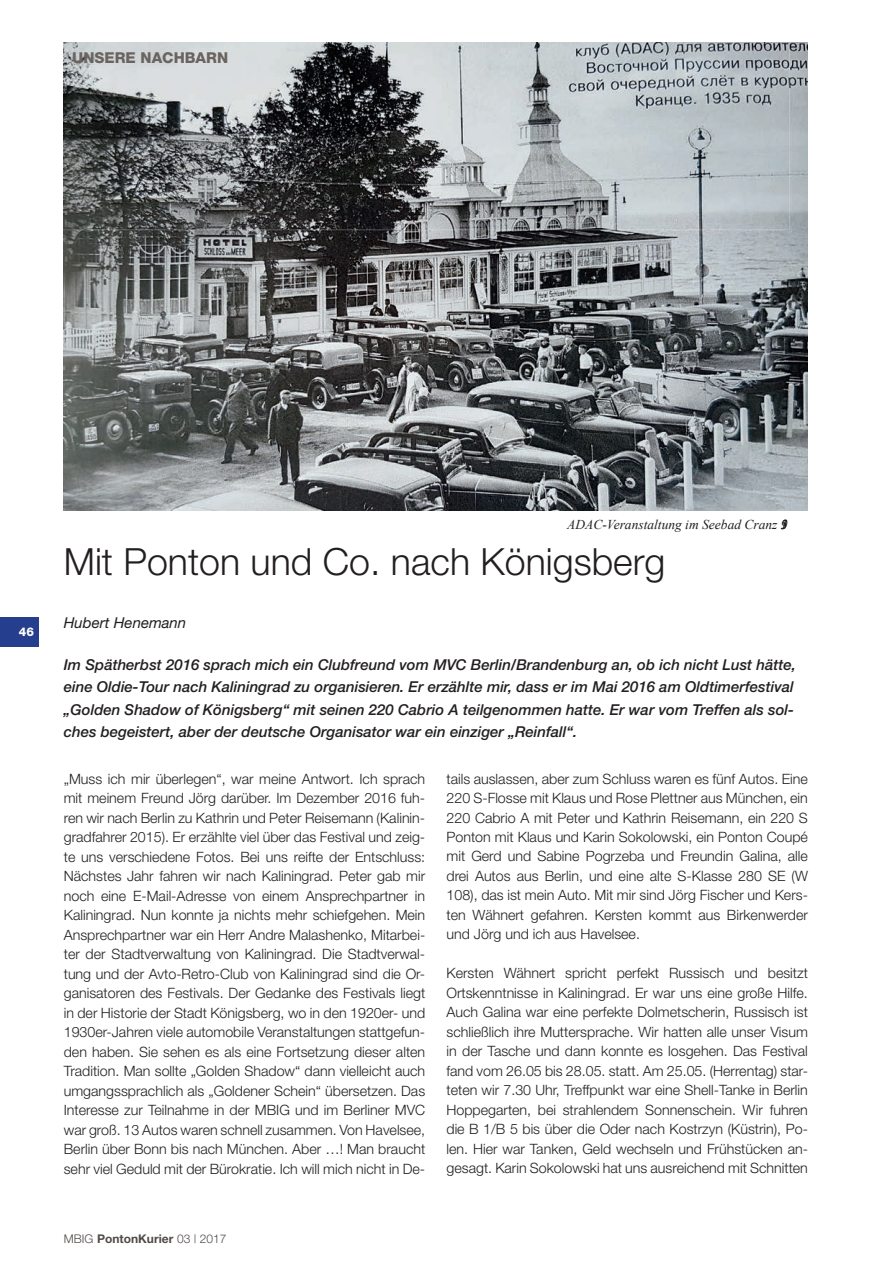
<style>
.page{position:relative;width:893px;height:1263px;background:#fff}
.page>*{position:absolute;margin:0;border:0;box-sizing:border-box;transform-origin:0 0}
.t1{font:300 37.5px "Helvetica Neue";color:#231f20}
.t2{font:italic 500 15px/22.5px "Helvetica Neue";color:#231f20}
.t3{font:italic 15px "Helvetica Neue";color:#231f20}
.t4{font:800 15px "Helvetica Neue";color:#6b6360}
.t5{font:300 14.25px/19.5px "Helvetica Neue";color:#231f20;text-align:justify}
.t6{font:italic 13.5px "Times New Roman";color:#231f20}
.t7{font:700 12px "Helvetica Neue";color:#504a48}
.t8{font:800 12px "Helvetica Neue";color:#fff}
.s1{font-weight:300}
</style>
<div class="page">
<div style="left:0;top:617px;width:38px;height:29px;background:#253f8e"></div>
<img style="left:64px;top:43px;width:744px;height:467px">
<p class="t4" style="left:72px;top:48px;width:157px">UNSERE NACHBARN</p>
<p class="t8" style="left:19px;top:625px;width:17px">46</p>
<p class="t6" style="left:567px;top:515px;width:222px">ADAC-Veranstaltung im Seebad Cranz 1935</p>
<h1 class="t1" style="left:64px;top:538px;width:603px">Mit Ponton und Co. nach Königsberg</h1>
<p class="t3" style="left:64px;top:613px;width:124px">Hubert Henemann</p>
<p class="t2" style="left:64px;top:653px;width:734px">Im Spätherbst 2016 sprach mich ein Clubfreund vom MVC Berlin/Brandenburg an, ob ich nicht Lust hätte, eine Oldie-Tour nach Kaliningrad zu organisieren. Er erzählte mir, dass er im Mai 2016 am Oldtimerfestival „Golden Shadow of Königsberg“ mit seinen 220 Cabrio A teilgenommen hatte. Er war vom Treffen als sol&shy;ches begeistert, aber der deutsche Organisator war ein einziger „Reinfall“.</p>
<p class="t5" style="left:64px;top:768px;width:363px">„Muss ich mir überlegen“, war meine Antwort. Ich sprach mit meinem Freund Jörg darüber. Im Dezember 2016 fuh&shy;ren wir nach Berlin zu Kathrin und Peter Reisemann (Kalinin&shy;gradfahrer 2015). Er erzählte viel über das Festival und zeig&shy;te uns verschiedene Fotos. Bei uns reifte der Entschluss:<br>Nächstes Jahr fahren wir nach Kaliningrad. Peter gab mir noch eine E-Mail-Adresse von einem Ansprechpartner in Kaliningrad. Nun konnte ja nichts mehr schiefgehen. Mein Ansprechpartner war ein Herr Andre Malashenko, Mitarbei&shy;ter der Stadtverwaltung von Kaliningrad. Die Stadtverwal&shy;tung und der Avto-Retro-Club von Kaliningrad sind die Or&shy;ganisatoren des Festivals. Der Gedanke des Festivals liegt in der Historie der Stadt Königsberg, wo in den 1920er- und 1930er-Jahren viele automobile Veranstaltungen stattgefun&shy;den haben. Sie sehen es als eine Fortsetzung dieser alten Tradition. Man sollte „Golden Shadow“ dann vielleicht auch umgangssprachlich als „Goldener Schein“ übersetzen. Das Interesse zur Teilnahme in der MBIG und im Berliner MVC war groß. 13 Autos waren schnell zusammen. Von Havelsee, Berlin über Bonn bis nach München. Aber …! Man braucht sehr viel Geduld mit der Bürokratie. Ich will mich nicht in De-</p>
<p class="t5" style="left:446px;top:768px;width:363px">tails auslassen, aber zum Schluss waren es fünf Autos. Eine 220 S-Flosse mit Klaus und Rose Plettner aus München, ein 220 Cabrio A mit Peter und Kathrin Reisemann, ein 220 S Ponton mit Klaus und Karin Sokolowski, ein Ponton Coupé mit Gerd und Sabine Pogrzeba und Freundin Galina, alle drei Autos aus Berlin, und eine alte S-Klasse 280 SE (W 108), das ist mein Auto. Mit mir sind Jörg Fischer und Kers&shy;ten Wähnert gefahren. Kersten kommt aus Birkenwerder und Jörg und ich aus Havelsee.</p>
<p class="t5" style="left:446px;top:963px;width:363px">Kersten Wähnert spricht perfekt Russisch und besitzt Ortskenntnisse in Kaliningrad. Er war uns eine große Hilfe.<br>Auch Galina war eine perfekte Dolmetscherin, Russisch ist schließlich ihre Muttersprache. Wir hatten alle unser Visum in der Tasche und dann konnte es losgehen. Das Festival fand vom 26.05 bis 28.05. statt. Am 25.05. (Herrentag) star&shy;teten wir 7.30 Uhr, Treffpunkt war eine Shell-Tanke in Berlin Hoppegarten, bei strahlendem Sonnenschein. Wir fuhren die B 1/B 5 bis über die Oder nach Kostrzyn (Küstrin), Po&shy;len. Hier war Tanken, Geld wechseln und Frühstücken an&shy;gesagt. Karin Sokolowski hat uns ausreichend mit Schnitten</p>
<p class="t7" style="left:64px;top:1231px;width:164px"><span class="s1">MBIG</span> PontonKurier <span class="s1">03 | 2017</span></p>
</div>
